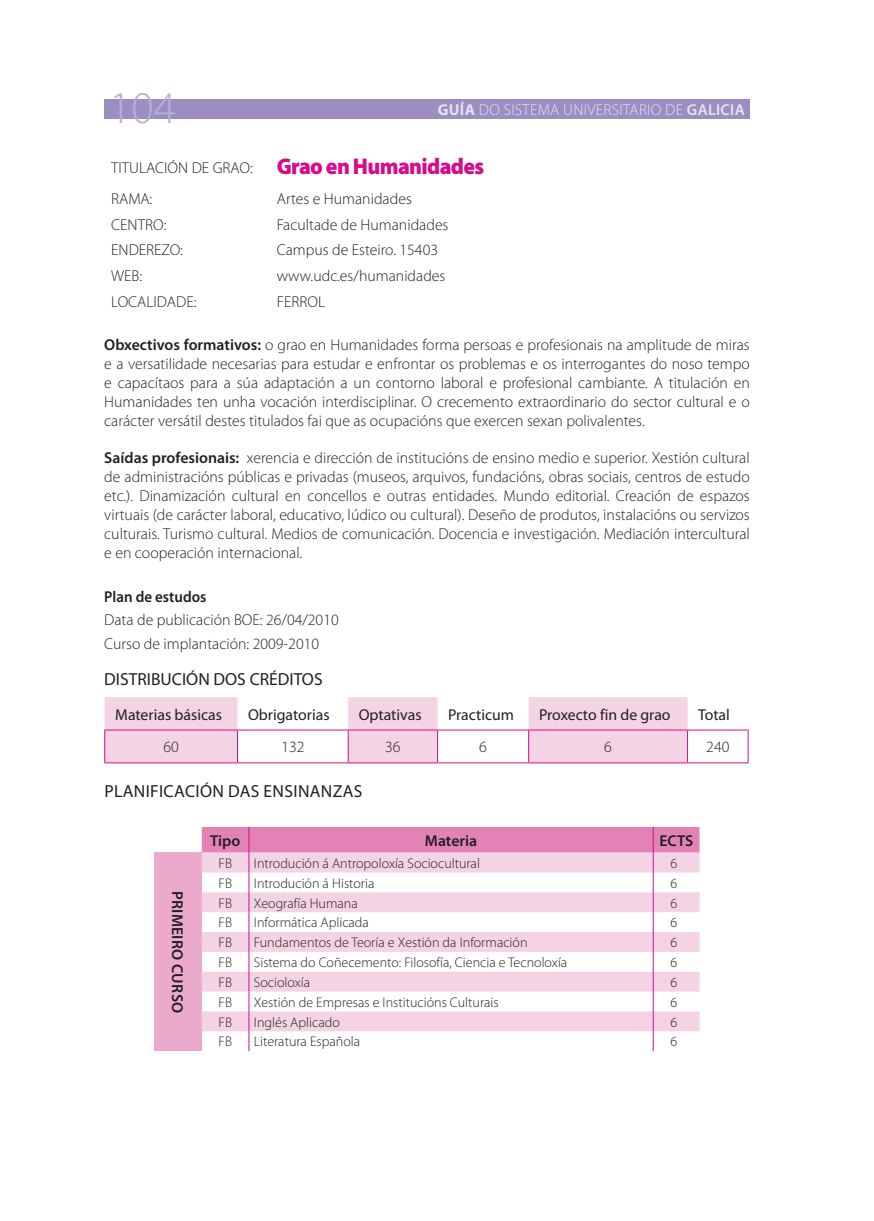
<style>
.page{position:relative;width:874px;height:1221px;background:#fff}
.page>*{position:absolute;margin:0;border:0;box-sizing:border-box;transform-origin:0 0}
.t1{font:300 45.5px "Myriad Pro";color:#b9afd5}
.t2{font:17.5px "Myriad Pro";color:#231f20}
.t3{font:300 15.75px/18.9px "Myriad Pro";color:#231f20}
.t4{font:15.75px "Myriad Pro";color:#231f20}
.t5{font:300 15.75px "Myriad Pro";letter-spacing:.14em;color:#e7e3f1}
.t6{font:600 15.75px "Myriad Pro";color:#231f20}
.t7{font:300 14px "Myriad Pro";color:#231f20}
.s1{font-weight:700}
.s2{font-weight:600}
.s3{font-weight:900;font-size:22.75px;color:#d50d8c}
</style>
<div class="page">
<div style="left:104px;top:99px;width:645px;height:20px;background:#9c8dc3"></div>
<svg style="left:105px;top:697px;width:582px;height:65px"></svg>
<hr style="left:104px;top:729px;width:133px;height:1px;background:#d50d8c">
<hr style="left:104px;top:730px;width:1px;height:32px;background:#d50d8c">
<hr style="left:237px;top:729px;width:111px;height:1px;background:#d50d8c">
<hr style="left:237px;top:730px;width:1px;height:32px;background:#d50d8c">
<hr style="left:348px;top:729px;width:89px;height:1px;background:#d50d8c">
<hr style="left:347px;top:730px;width:1px;height:32px;background:#d50d8c">
<hr style="left:437px;top:729px;width:91px;height:1px;background:#d50d8c">
<hr style="left:437px;top:730px;width:1px;height:32px;background:#d50d8c">
<hr style="left:528px;top:729px;width:159px;height:1px;background:#d50d8c">
<hr style="left:528px;top:730px;width:1px;height:32px;background:#d50d8c">
<hr style="left:687px;top:729px;width:61px;height:1px;background:#d50d8c">
<hr style="left:686px;top:730px;width:1px;height:32px;background:#d50d8c">
<hr style="left:747px;top:730px;width:1px;height:32px;background:#d50d8c">
<hr style="left:104px;top:762px;width:133px;height:1px;background:#d50d8c">
<hr style="left:237px;top:762px;width:111px;height:1px;background:#d50d8c">
<hr style="left:348px;top:762px;width:89px;height:1px;background:#d50d8c">
<hr style="left:437px;top:762px;width:91px;height:1px;background:#d50d8c">
<hr style="left:528px;top:762px;width:159px;height:1px;background:#d50d8c">
<hr style="left:687px;top:762px;width:61px;height:1px;background:#d50d8c">
<div style="left:154px;top:852px;width:48px;height:199px;background:#ebaacc"></div>
<svg style="left:202px;top:827px;width:497px;height:224px"></svg>
<p class="t1" style="left:109px;top:81px;width:68px">104</p>
<p class="t5" style="left:437px;top:100px;width:292px"><span class="s1">Guía</span> do sistema u niversitario de <span class="s2">GALIcia</span></p>
<p class="t3" style="left:111px;top:152px;width:374px;line-height:31px">TITULACIÓN DE GRAO: <span class="s3">Grao en Humanidades<br></span>RAMA:</p>
<p class="t3" style="left:276px;top:189px;width:136px">Artes e Humanidades</p>
<p class="t3" style="left:111px;top:215px;width:10px">CENT</p>
<p class="t3" style="left:145px;top:215px;width:23px">RO:</p>
<p class="t3" style="left:276px;top:215px;width:173px">Facultade de Humanidades</p>
<p class="t3" style="left:111px;top:240px;width:10px">ENDE</p>
<p class="t3" style="left:146px;top:240px;width:38px">REZO:</p>
<p class="t3" style="left:276px;top:240px;width:163px">Campus de Esteiro. 15403</p>
<p class="t3" style="left:111px;top:266px;width:32px">WEB:</p>
<p class="t3" style="left:276px;top:266px;width:170px">www.udc.es/humanidades</p>
<p class="t3" style="left:111px;top:292px;width:87px">LOCALIDADE:</p>
<p class="t3" style="left:276px;top:292px;width:50px">FERROL</p>
<p class="t3" style="left:104px;top:335px;width:646px;text-align:justify"><span class="s2">Obxectivos formativos:</span> o grao en Humanidades forma persoas e profesionais na amplitude de miras e a versatilidade necesarias para estudar e enfrontar os problemas e os interrogantes do noso tempo e capacítaos para a súa adaptación a un contorno laboral e profesional cambiante. A titulación en Humanidades ten unha vocación interdisciplinar. O crecemento extraordinario do sector cultural e o carácter versátil destes titulados fai que as ocupacións que exercen sexan polivalentes.</p>
<p class="t3" style="left:104px;top:448px;width:646px;text-align:justify"><span class="s2">Saídas profesionais:</span> xerencia e dirección de institucións de ensino medio e superior. Xestión cultural de administracións públicas e privadas (museos, arquivos, fundacións, obras sociais, centros de estudo etc.). Dinamización cultural en concellos e outras entidades. Mundo editorial. Creación de espazos virtuais (de carácter laboral, educativo, lúdico ou cultural). Deseño de produtos, instalacións ou servizos culturais. Turismo cultural. Medios de comunicación. Docencia e investigación. Mediación intercultural e en cooperación internacional.</p>
<p class="t3" style="left:104px;top:584px;width:236px;line-height:23.8px"><span class="s2">Plan de estudos<br></span>Data de publicación BOE: 26/04/2010<br>Curso de implantación: 2009-2010</p>
<p class="t2" style="left:104px;top:668px;width:220px">DISTRIBUCIÓN DOS CRÉDITOS</p>
<p class="t4" style="left:115px;top:704px;width:108px">Materias básicas</p>
<p class="t4" style="left:248px;top:704px;width:83px">Obrigatorias</p>
<p class="t4" style="left:358px;top:704px;width:64px">Optativas</p>
<p class="t4" style="left:448px;top:704px;width:67px">Practicum</p>
<p class="t4" style="left:539px;top:704px;width:133px">Proxecto fin de grao</p>
<p class="t4" style="left:697px;top:704px;width:33px">Total</p>
<p class="t3" style="left:163px;top:737px;width:17px">60</p>
<p class="t3" style="left:281px;top:737px;width:25px">132</p>
<p class="t3" style="left:385px;top:737px;width:17px">36</p>
<p class="t3" style="left:479px;top:737px;width:9px">6</p>
<p class="t3" style="left:604px;top:737px;width:9px">6</p>
<p class="t3" style="left:706px;top:737px;width:25px">240</p>
<p class="t2" style="left:104px;top:780px;width:65px">plani ficación</p>
<p class="t2" style="left:228px;top:780px;width:11px">das</p>
<p class="t2" style="left:263px;top:780px;width:11px">ensinanzas</p>
<p class="t6" style="left:210px;top:830px;width:32px">Tipo</p>
<p class="t6" style="left:425px;top:830px;width:54px">Materia</p>
<p class="t6" style="left:659px;top:830px;width:36px">ECTS</p>
<p class="t6" style="left:187px;top:890px;width:123px;rotate:90deg">primeiro curso</p>
<p class="t7" style="left:218px;top:854px;width:15px">FB</p>
<p class="t7" style="left:254px;top:854px;width:227px">Introdución á Antropoloxía Sociocultural</p>
<p class="t7" style="left:670px;top:854px;width:8px">6</p>
<p class="t7" style="left:218px;top:874px;width:15px">FB</p>
<p class="t7" style="left:254px;top:874px;width:122px">Introdución á Historia</p>
<p class="t7" style="left:670px;top:874px;width:8px">6</p>
<p class="t7" style="left:218px;top:894px;width:15px">FB</p>
<p class="t7" style="left:254px;top:894px;width:105px">Xeografía Humana</p>
<p class="t7" style="left:670px;top:894px;width:8px">6</p>
<p class="t7" style="left:218px;top:914px;width:15px">FB</p>
<p class="t7" style="left:254px;top:914px;width:116px">Informática Aplicada</p>
<p class="t7" style="left:670px;top:914px;width:8px">6</p>
<p class="t7" style="left:218px;top:934px;width:15px">FB</p>
<p class="t7" style="left:254px;top:934px;width:275px">Fundamentos de Teoría e Xestión da Información</p>
<p class="t7" style="left:670px;top:934px;width:8px">6</p>
<p class="t7" style="left:218px;top:953px;width:15px">FB</p>
<p class="t7" style="left:254px;top:953px;width:315px">Sistema do Coñecemento: Filosofía, Ciencia e Tecnoloxía</p>
<p class="t7" style="left:670px;top:953px;width:8px">6</p>
<p class="t7" style="left:218px;top:973px;width:15px">FB</p>
<p class="t7" style="left:254px;top:973px;width:58px">Socioloxía</p>
<p class="t7" style="left:670px;top:973px;width:8px">6</p>
<p class="t7" style="left:218px;top:993px;width:15px">FB</p>
<p class="t7" style="left:254px;top:993px;width:246px">Xestión de Empresas e Institucións Culturais</p>
<p class="t7" style="left:670px;top:993px;width:8px">6</p>
<p class="t7" style="left:218px;top:1013px;width:15px">FB</p>
<p class="t7" style="left:254px;top:1013px;width:87px">Inglés Aplicado</p>
<p class="t7" style="left:670px;top:1013px;width:8px">6</p>
<p class="t7" style="left:218px;top:1033px;width:15px">FB</p>
<p class="t7" style="left:254px;top:1033px;width:108px">Literatura Española</p>
<p class="t7" style="left:670px;top:1033px;width:8px">6</p>
</div>
